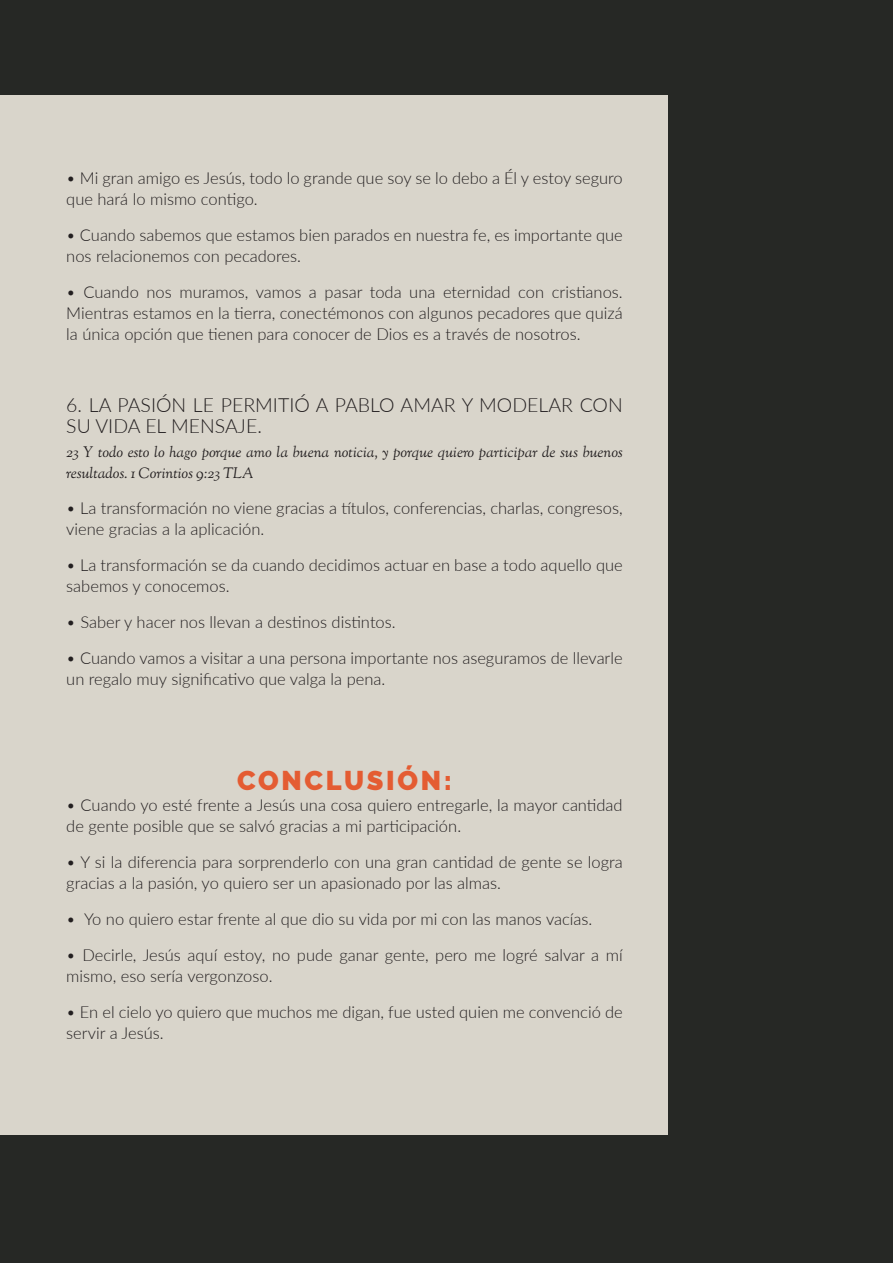
<style>
.page{position:relative;width:893px;height:1263px;background:#262825}
.page>*{position:absolute;margin:0;border:0;box-sizing:border-box;transform-origin:0 0}
.Header_-_Align_Cente{font:900 27px "Raleway";letter-spacing:.1em;color:#e45c32}
.Subhead_-_Align_Cent{font:300 19.5px/21px "Lato";color:#231f20}
.Body_Text_-_Align_Le{font:300 16.5px/21px "Lato";color:#231f20}
.Body_Text_-_Align_Le-2{font:italic 15px/21px "OFL Goudy St M";color:#231f20}
</style>
<div class="page">
<div style="left:0;top:96px;width:667px;height:1039px;background:#d9d5cb"></div>
<p class="Body_Text_-_Align_Le" style="left:66px;top:167px;width:558px">• Mi gran amigo es Jesús, todo lo grande que soy se lo debo a Él y estoy seguro que hará lo mismo contigo.</p>
<p class="Body_Text_-_Align_Le" style="left:66px;top:224px;width:558px">• Cuando sabemos que estamos bien parados en nuestra fe, es importante que nos relacionemos con pecadores.</p>
<p class="Body_Text_-_Align_Le" style="left:66px;top:281px;width:558px;text-align:justify">• Cuando nos muramos, vamos a pasar toda una eternidad con cristianos.<br>Mientras estamos en la tierra, conectémonos con algunos pecadores que quizá la única opción que tienen para conocer de Dios es a través de nosotros.</p>
<p class="Subhead_-_Align_Cent" style="left:66px;top:394px;width:558px">6. LA PASIÓN LE PERMITIÓ A PABLO AMAR Y MODELAR CON<br>SU VIDA EL MENSAJE.</p>
<p class="Body_Text_-_Align_Le-2" style="left:66px;top:443px;width:558px">23 Y todo esto lo hago porque amo la buena noticia, y porque quiero participar de sus buenos resultados. 1 Corintios 9:23 TLA</p>
<p class="Body_Text_-_Align_Le" style="left:66px;top:497px;width:558px">• La transformación no viene gracias a títulos, conferencias, charlas, congresos, viene gracias a la aplicación.</p>
<p class="Body_Text_-_Align_Le" style="left:66px;top:554px;width:558px">• La transformación se da cuando decidimos actuar en base a todo aquello que sabemos y conocemos.</p>
<p class="Body_Text_-_Align_Le" style="left:66px;top:611px;width:331px">• Saber y hacer nos llevan a destinos distintos.</p>
<p class="Body_Text_-_Align_Le" style="left:66px;top:647px;width:558px">• Cuando vamos a visitar a una persona importante nos aseguramos de llevarle un regalo muy significativo que valga la pena.</p>
<p class="Header_-_Align_Cente" style="left:237px;top:765px;width:217px">CONCLUSIÓN:</p>
<p class="Body_Text_-_Align_Le" style="left:66px;top:794px;width:558px">• Cuando yo esté frente a Jesús una cosa quiero entregarle, la mayor cantidad de gente posible que se salvó gracias a mi participación.</p>
<p class="Body_Text_-_Align_Le" style="left:66px;top:851px;width:558px">• Y si la diferencia para sorprenderlo con una gran cantidad de gente se logra gracias a la pasión, yo quiero ser un apasionado por las almas.</p>
<p class="Body_Text_-_Align_Le" style="left:66px;top:908px;width:528px">• Yo no quiero estar frente al que dio su vida por mi con las manos vacías.</p>
<p class="Body_Text_-_Align_Le" style="left:66px;top:944px;width:558px">• Decirle, Jesús aquí estoy, no pude ganar gente, pero me logré salvar a mí mismo, eso sería vergonzoso.</p>
<p class="Body_Text_-_Align_Le" style="left:66px;top:1001px;width:558px">• En el cielo yo quiero que muchos me digan, fue usted quien me convenció de servir a Jesús.</p>
</div>
